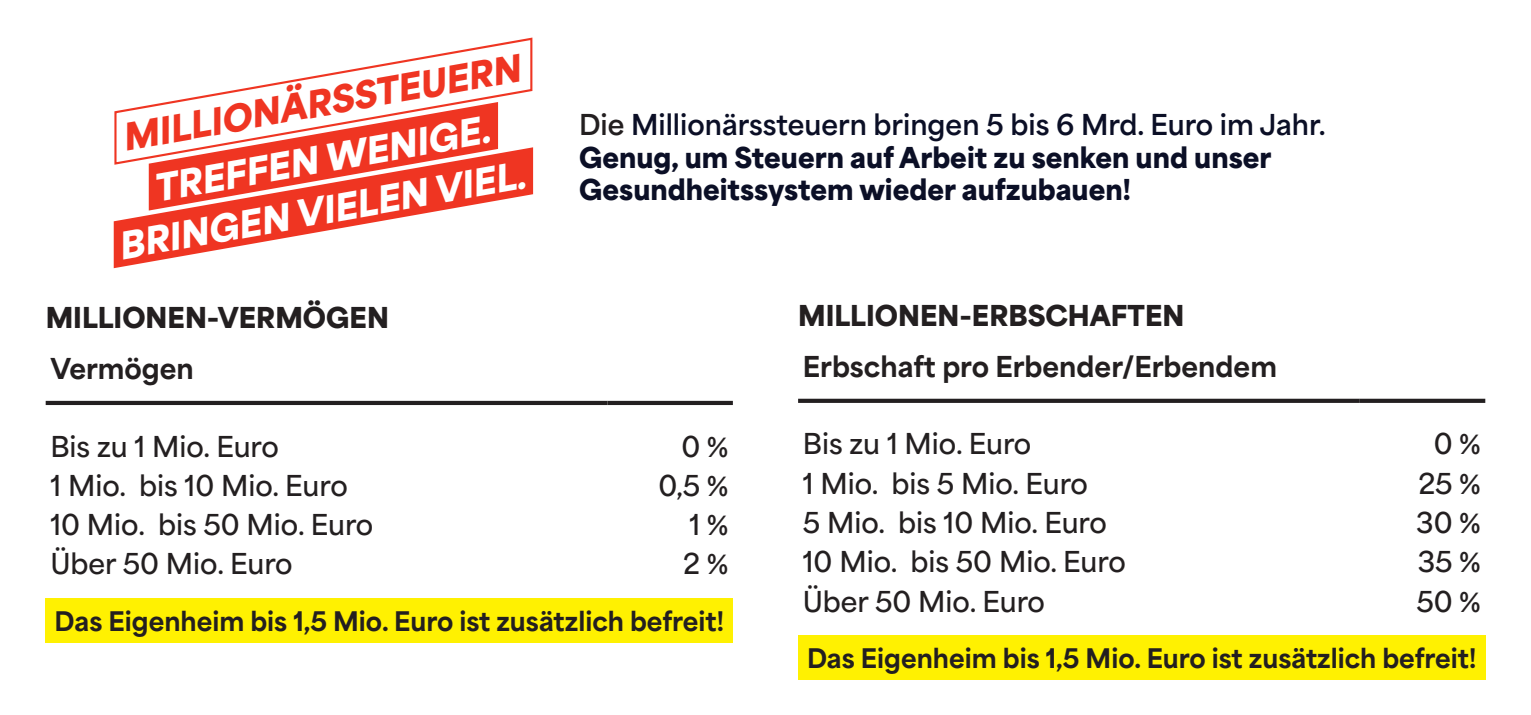
<style>
.page{position:relative;width:1531px;height:715px;background:#fff}
.page>*{position:absolute;margin:0;border:0;box-sizing:border-box;transform-origin:0 0}
.t1{font:italic 900 35.4px "Area Normal";color:#fff}
.t2{font:italic 900 35.1px "Area Normal";color:#ef3522}
.t3{font:600 27px "Area Normal";color:#231f20}
.t4{font:900 27px/32.4px "Area Normal";color:#0b0f26}
.t5{font:900 27px "Area Normal";color:#231f20}
.t6{font:800 27px "Area Normal";color:#231f20}
.t7{font:800 25.2px "Area Normal";color:#231f20}
.s1{font-weight:700;color:#231f20}
.s2{font-weight:700}
</style>
<div class="page">
<div style="left:798px;top:635px;width:687px;height:45px;background:#fff101"></div>
<div style="left:798px;top:398px;width:562px;height:5px;background:#231f20"></div>
<div style="left:1360px;top:398px;width:125px;height:5px;background:#231f20"></div>
<div style="left:46px;top:598px;width:687px;height:44px;background:#fff101"></div>
<div style="left:46px;top:400px;width:561px;height:5px;background:#231f20"></div>
<div style="left:607px;top:400px;width:126px;height:5px;background:#231f20"></div>
<svg style="left:114px;top:166px;width:419px;height:102px;fill:#ef3522"></svg>
<svg style="left:114px;top:37px;width:419px;height:129px"></svg>
<p class="t2" style="left:117px;top:106px;width:405px;rotate:-10deg">MILLIONÄRSSTEUERN</p>
<p class="t1" style="left:148px;top:156px;width:342px;rotate:-10deg">TREFFEN WENIGE.</p>
<p class="t1" style="left:113px;top:214px;width:413px;rotate:-10deg">BRINGEN VIELEN VIEL.</p>
<p class="t5" style="left:46px;top:292px;width:345px">MILLIONEN-VERMÖGEN</p>
<p class="t6" style="left:50px;top:344px;width:145px">Vermögen</p>
<p class="t4" style="left:579px;top:106px;width:748px"><span class="s1">Die</span> <span class="s2">Millionärssteuern bringen 5 bis 6 Mrd. Euro im Jahr.<br></span>Genug, um Steuern auf Arbeit zu senken und unser<br>Gesundheitssystem wieder aufzubauen!</p>
<p class="t5" style="left:798px;top:290px;width:388px">MILLIONEN-ERBSCHAFTEN</p>
<p class="t6" style="left:803px;top:342px;width:476px">Erbschaft pro Erbender/Erbendem</p>
<p class="t3" style="left:50px;top:422px;width:230px">Bis zu 1 Mio. Euro</p>
<p class="t3" style="left:681px;top:422px;width:48px">0 %</p>
<p class="t3" style="left:50px;top:461px;width:299px">1 Mio. bis 10 Mio. Euro</p>
<p class="t3" style="left:658px;top:461px;width:71px">0,5 %</p>
<p class="t3" style="left:50px;top:500px;width:324px">10 Mio. bis 50 Mio. Euro</p>
<p class="t3" style="left:689px;top:500px;width:40px">1 %</p>
<p class="t3" style="left:50px;top:539px;width:244px">Über 50 Mio. Euro</p>
<p class="t3" style="left:683px;top:539px;width:46px">2 %</p>
<p class="t7" style="left:55px;top:598px;width:671px">Das Eigenheim bis 1,5 Mio. Euro ist zusätzlich befreit!</p>
<p class="t3" style="left:803px;top:420px;width:230px">Bis zu 1 Mio. Euro</p>
<p class="t3" style="left:1433px;top:420px;width:48px">0 %</p>
<p class="t3" style="left:803px;top:459px;width:286px">1 Mio. bis 5 Mio. Euro</p>
<p class="t3" style="left:1418px;top:459px;width:64px">25 %</p>
<p class="t3" style="left:803px;top:498px;width:305px">5 Mio. bis 10 Mio. Euro</p>
<p class="t3" style="left:1416px;top:498px;width:66px">30 %</p>
<p class="t3" style="left:803px;top:537px;width:324px">10 Mio. bis 50 Mio. Euro</p>
<p class="t3" style="left:1418px;top:537px;width:64px">35 %</p>
<p class="t3" style="left:803px;top:577px;width:244px">Über 50 Mio. Euro</p>
<p class="t3" style="left:1416px;top:577px;width:66px">50 %</p>
<p class="t7" style="left:807px;top:635px;width:671px">Das Eigenheim bis 1,5 Mio. Euro ist zusätzlich befreit!</p>
</div>
